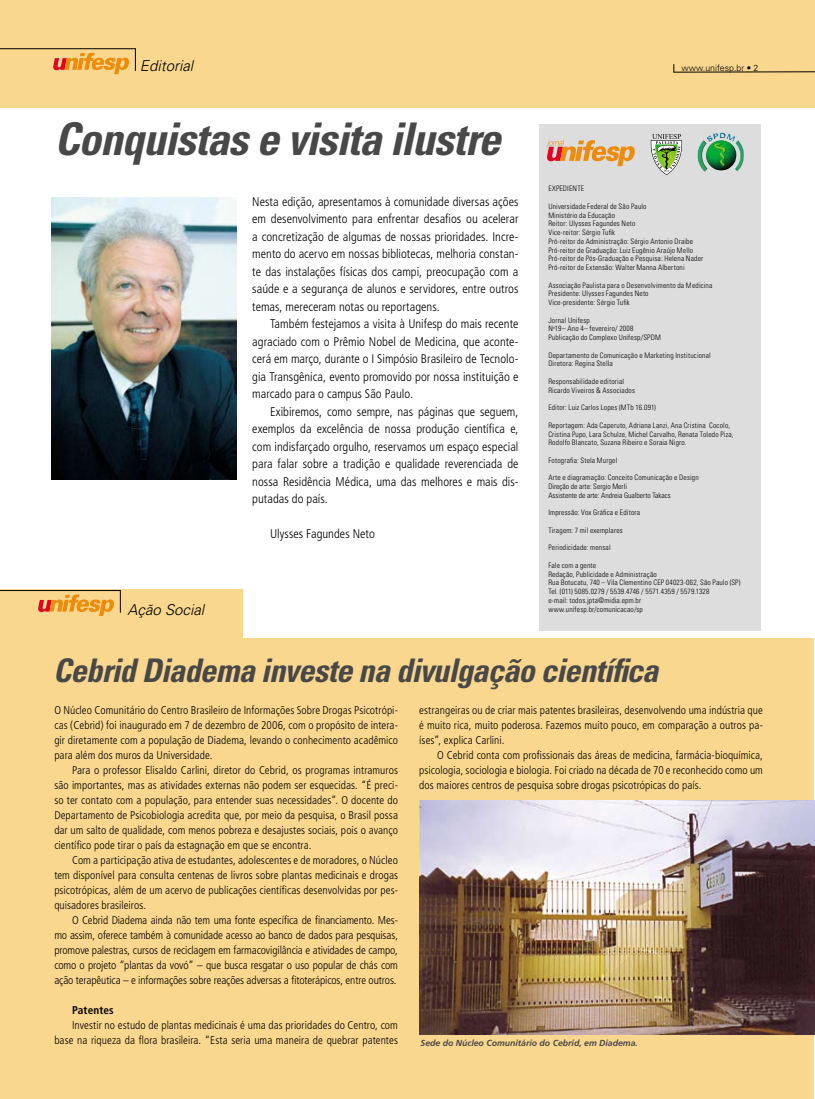
<style>
.page{position:relative;width:815px;height:1099px;background:#fff}
.page>*{position:absolute;margin:0;border:0;box-sizing:border-box;transform-origin:0 0}
.t1{font:italic 700 condensed 45px "Univers";letter-spacing:-.02em;color:#484848}
.t2{font:italic 700 condensed 32.5px "Univers";letter-spacing:-.025em;color:#484848}
.t3{font:italic 300 15px "Univers";color:#000}
.t4{font:300 condensed 12.5px/17.5px "Frutiger";color:#000;text-align:justify}
.t5{font:300 condensed 11.25px/15px "Frutiger";letter-spacing:.005em;color:#000;text-align:justify}
.t6{font:700 condensed 11.25px "Frutiger";letter-spacing:.01em;color:#000}
.t7{font:italic 700 8.75px "Frutiger";color:#484848}
.t8{font:300 8.75px "Univers";color:#000}
.t9{font:300 condensed 7.5px/8.8px "Univers";letter-spacing:.025em;color:#000}
.t10{font:300 condensed 7.5px/8.8px "Univers";color:#000}
</style>
<div class="page">
<div style="left:0;top:638px;width:814px;height:460px;background:#fad78e"></div>
<div style="left:0;top:0;width:815px;height:107px;background:#fad78e"></div>
<hr style="left:673px;top:71px;width:142px;height:1px;background:#000">
<svg style="left:53px;top:53px;width:76px;height:21px"></svg>
<hr style="left:0;top:48px;width:136px;height:1px;background:#000">
<svg style="left:135px;top:49px;width:1px;height:22px"></svg>
<div style="left:0;top:589px;width:242px;height:58px;background:#fad78e"></div>
<div style="left:539px;top:124px;width:222px;height:507px;background:#ddd"></div>
<svg style="left:547px;top:139px;width:88px;height:27px"></svg>
<img style="left:697px;top:132px;width:47px;height:40px">
<svg style="left:38px;top:594px;width:76px;height:22px"></svg>
<hr style="left:0;top:590px;width:121px;height:1px;background:#000">
<svg style="left:120px;top:590px;width:1px;height:22px"></svg>
<svg style="left:651px;top:134px;width:31px;height:41px"></svg>
<img style="left:420px;top:800px;width:395px;height:234px">
<img style="left:52px;top:197px;width:184px;height:283px">
<h3 class="t3" style="left:140px;top:57px;width:55px">Editorial</h3>
<p class="t8" style="left:682px;top:62px;width:78px">www.unifesp.br • 2</p>
<h1 class="t1" style="left:54px;top:112px;width:448px">Conquistas e visita ilustre</h1>
<h3 class="t3" style="left:128px;top:600px;width:78px">Ação Social</h3>
<p class="t4" style="left:252px;top:193px;width:268px">Nesta edição, apresentamos à comunidade diversas ações em desenvolvimento para enfrentar desafios ou acelerar a concretização de algumas de nossas prioridades. Incre&shy;mento do acervo em nossas bibliotecas, melhoria constan&shy;te das instalações físicas dos campi, preocupação com a saúde e a segurança de alunos e servidores, entre outros temas, mereceram notas ou reportagens.</p>
<p class="t4" style="left:252px;top:315px;width:268px;text-indent:18px">Também festejamos a visita à Unifesp do mais recente agraciado com o Prêmio Nobel de Medicina, que aconte&shy;cerá em março, durante o I Simpósio Brasileiro de Tecnolo&shy;gia Transgênica, evento promovido por nossa instituição e marcado para o campus São Paulo.</p>
<p class="t4" style="left:252px;top:403px;width:268px;text-indent:18px">Exibiremos, como sempre, nas páginas que seguem, exemplos da excelência de nossa produção científica e, com indisfarçado orgulho, reservamos um espaço especial para falar sobre a tradição e qualidade reverenciada de nossa Residência Médica, uma das melhores e mais dis&shy;putadas do país.</p>
<p class="t4" style="left:270px;top:525px;width:106px">Ulysses Fagundes Neto</p>
<p class="t9" style="left:548px;top:184px;width:37px">EXPEDIENTE</p>
<p class="t9" style="left:548px;top:202px;width:156px">Universidade Federal de São Paulo<br>Ministério da Educação<br>Reitor: Ulysses Fagundes Neto<br>Vice-reitor: Sérgio Tufik<br>Pró-reitor de Administração: Sérgio Antonio Draibe Pró-reitor de Graduação: Luiz Eugênio Araújo Mello Pró-reitor de Pós-Graduação e Pesquisa: Helena Nader Pró-reitor de Extensão: Walter Manna Albertoni</p>
<p class="t9" style="left:548px;top:280px;width:166px">Associação Paulista para o Desenvolvimento da Medicina<br>Presidente: Ulysses Fagundes Neto<br>Vice-presidente: Sérgio Tufik</p>
<p class="t9" style="left:548px;top:315px;width:114px">Jornal Unifesp<br>N<sup>o</sup>19– Ano 4– fevereiro/ 2008<br>Publicação do Complexo Unifesp/SPDM</p>
<p class="t9" style="left:548px;top:350px;width:164px">Departamento de Comunicação e Marketing Institucional<br>Diretora: Regina Stella</p>
<p class="t9" style="left:548px;top:377px;width:88px">Responsabilidade editorial<br>Ricardo Viveiros &amp; Associados</p>
<p class="t9" style="left:548px;top:403px;width:109px">Editor: Luiz Carlos Lopes (MTb 16.091)</p>
<p class="t9" style="left:548px;top:420px;width:187px">Reportagem: Ada Caperuto, Adriana Lanzi, Ana Cristina Cocolo,<br>Cristina Pupo, Lara Schulze, Michel Carvalho, Renata Toledo Piza,<br>Rodolfo Blancato, Suzana Ribeiro e Soraia Nigro.</p>
<p class="t9" style="left:548px;top:455px;width:71px">Fotografia: Stela Murgel</p>
<p class="t10" style="left:548px;top:473px;width:152px">Arte e diagramação: Conceito Comunicação e Design<br>Direção de arte: Sergio Merli<br>Assistente de arte: Andreia Gualberto Takacs</p>
<p class="t9" style="left:548px;top:508px;width:93px">Impressão: Vox Gráfica e Editora</p>
<p class="t9" style="left:548px;top:525px;width:76px">Tiragem: 7 mil exemplares</p>
<p class="t9" style="left:548px;top:543px;width:64px">Periodicidade: mensal</p>
<p class="t9" style="left:548px;top:560px;width:194px">Fale com a gente<br>Redação, Publicidade e Administração<br>Rua Botucatu, 740 – Vila Clementino CEP 04023-062, São Paulo (SP)<br>Tel. (011) 5085.0279 / 5539.4746 / 5571.4359 / 5579.1328<br>e-mail: todos.jpta@midia.epm.br<br>www.unifesp.br/comunicacao/sp</p>
<h2 class="t2" style="left:53px;top:650px;width:607px">Cebrid Diadema investe na divulgação científica</h2>
<p class="t5" style="left:54px;top:702px;width:345px">O Núcleo Comunitário do Centro Brasileiro de Informações Sobre Drogas Psicotrópi&shy;cas (Cebrid) foi inaugurado em 7 de dezembro de 2006, com o propósito de intera&shy;gir diretamente com a população de Diadema, levando o conhecimento acadêmico para além dos muros da Universidade.</p>
<p class="t5" style="left:54px;top:762px;width:345px;text-indent:18px">Para o professor Elisaldo Carlini, diretor do Cebrid, os programas intramuros são importantes, mas as atividades externas não podem ser esquecidas. “É preci&shy;so ter contato com a população, para entender suas necessidades”. O docente do Departamento de Psicobiologia acredita que, por meio da pesquisa, o Brasil possa dar um salto de qualidade, com menos pobreza e desajustes sociais, pois o avanço científico pode tirar o país da estagnação em que se encontra.</p>
<p class="t5" style="left:54px;top:852px;width:345px;text-indent:18px">Com a participação ativa de estudantes, adolescentes e de moradores, o Núcleo tem disponível para consulta centenas de livros sobre plantas medicinais e drogas psicotrópicas, além de um acervo de publicações científicas desenvolvidas por pes&shy;quisadores brasileiros.</p>
<p class="t5" style="left:54px;top:912px;width:345px;text-indent:18px">O Cebrid Diadema ainda não tem uma fonte específica de financiamento. Mes&shy;mo assim, oferece também à comunidade acesso ao banco de dados para pesquisas, promove palestras, cursos de reciclagem em farmacovigilância e atividades de campo, como o projeto “plantas da vovó” – que busca resgatar o uso popular de chás com ação terapêutica – e informações sobre reações adversas a fitoterápicos, entre outros.</p>
<p class="t6" style="left:72px;top:1003px;width:43px">Patentes</p>
<p class="t5" style="left:54px;top:1017px;width:345px;text-align:right">Investir no estudo de plantas medicinais é uma das prioridades do Centro, com base na riqueza da flora brasileira. “Esta seria uma maneira de quebrar patentes</p>
<p class="t5" style="left:419px;top:702px;width:345px">estrangeiras ou de criar mais patentes brasileiras, desenvolvendo uma indústria que é muito rica, muito poderosa. Fazemos muito pouco, em comparação a outros pa&shy;íses”, explica Carlini.</p>
<p class="t5" style="left:419px;top:747px;width:345px;text-indent:18px">O Cebrid conta com profissionais das áreas de medicina, farmácia-bioquímica, psicologia, sociologia e biologia. Foi criado na década de 70 e reconhecido como um dos maiores centros de pesquisa sobre drogas psicotrópicas do país.</p>
<p class="t7" style="left:420px;top:1037px;width:219px">Sede do Núcleo Comunitário do Cebrid, em Diadema.</p>
</div>
